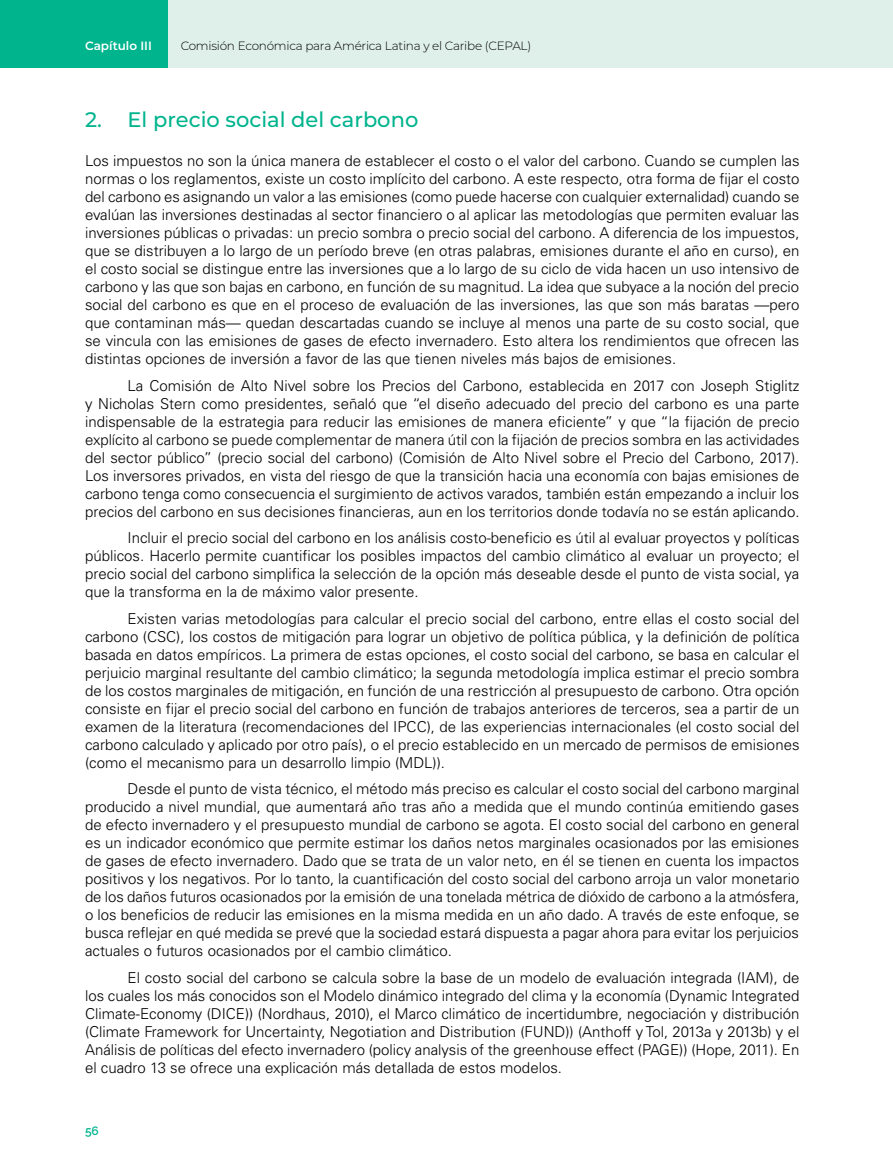
<style>
.page{position:relative;width:893px;height:1170px;background:#fff}
.page>*{position:absolute;margin:0;border:0;box-sizing:border-box;transform-origin:0 0}
.t1{font:500 21px "Montserrat";color:#00b48d}
.t2{font:300 15px/18px "Univers LT Std";color:#000;text-align:justify}
.t3{font:300 12px "Montserrat";letter-spacing:-.02em;color:#000}
.t4{font:600 12px "Montserrat";color:#fff}
.t5{font:600 12px "Raleway";color:#00b48d}
</style>
<div class="page">
<div style="left:0;top:0;width:169px;height:68px;background:#00b48d"></div>
<div style="left:169px;top:0;width:724px;height:68px;background:#def0e9"></div>
<p class="t4" style="left:85px;top:37px;width:68px">Capítulo III</p>
<p class="t3" style="left:181px;top:37px;width:352px">Comisión Económica para América Latina y el Caribe (CEPAL)</p>
<h1 class="t1" style="left:85px;top:105px;width:335px">2. El precio social del carbono</h1>
<p class="t2" style="left:85px;top:152px;width:716px">Los impuestos no son la única manera de establecer el costo o el valor del carbono. Cuando se cumplen las normas o los reglamentos, existe un costo implícito del carbono. A este respecto, otra forma de fijar el costo del carbono es asignando un valor a las emisiones (como puede hacerse con cualquier externalidad) cuando se evalúan las inversiones destinadas al sector financiero o al aplicar las metodologías que permiten evaluar las inversiones públicas o privadas: un precio sombra o precio social del carbono. A diferencia de los impuestos, que se distribuyen a lo largo de un período breve (en otras palabras, emisiones durante el año en curso), en el costo social se distingue entre las inversiones que a lo largo de su ciclo de vida hacen un uso intensivo de carbono y las que son bajas en carbono, en función de su magnitud. La idea que subyace a la noción del precio social del carbono es que en el proceso de evaluación de las inversiones, las que son más baratas —pero que contaminan más— quedan descartadas cuando se incluye al menos una parte de su costo social, que se vincula con las emisiones de gases de efecto invernadero. Esto altera los rendimientos que ofrecen las distintas opciones de inversión a favor de las que tienen niveles más bajos de emisiones.</p>
<p class="t2" style="left:85px;top:376px;width:716px;text-indent:43px">La Comisión de Alto Nivel sobre los Precios del Carbono, establecida en 2017 con Joseph Stiglitz y Nicholas Stern como presidentes, señaló que “el diseño adecuado del precio del carbono es una parte indispensable de la estrategia para reducir las emisiones de manera eficiente” y que “la fijación de precio explícito al carbono se puede complementar de manera útil con la fijación de precios sombra en las actividades del sector público” (precio social del carbono) (Comisión de Alto Nivel sobre el Precio del Carbono, 2017).<br>Los inversores privados, en vista del riesgo de que la transición hacia una economía con bajas emisiones de carbono tenga como consecuencia el surgimiento de activos varados, también están empezando a incluir los precios del carbono en sus decisiones financieras, aun en los territorios donde todavía no se están aplicando.</p>
<p class="t2" style="left:85px;top:529px;width:716px;text-indent:43px">Incluir el precio social del carbono en los análisis costo-beneficio es útil al evaluar proyectos y políticas públicos. Hacerlo permite cuantificar los posibles impactos del cambio climático al evaluar un proyecto; el precio social del carbono simplifica la selección de la opción más deseable desde el punto de vista social, ya que la transforma en la de máximo valor presente.</p>
<p class="t2" style="left:85px;top:609px;width:716px;text-indent:43px">Existen varias metodologías para calcular el precio social del carbono, entre ellas el costo social del carbono (CSC), los costos de mitigación para lograr un objetivo de política pública, y la definición de política basada en datos empíricos. La primera de estas opciones, el costo social del carbono, se basa en calcular el perjuicio marginal resultante del cambio climático; la segunda metodología implica estimar el precio sombra de los costos marginales de mitigación, en función de una restricción al presupuesto de carbono. Otra opción consiste en fijar el precio social del carbono en función de trabajos anteriores de terceros, sea a partir de un examen de la literatura (recomendaciones del IPCC), de las experiencias internacionales (el costo social del carbono calculado y aplicado por otro país), o el precio establecido en un mercado de permisos de emisiones (como el mecanismo para un desarrollo limpio (MDL)).</p>
<p class="t2" style="left:85px;top:780px;width:716px;text-indent:43px">Desde el punto de vista técnico, el método más preciso es calcular el costo social del carbono marginal producido a nivel mundial, que aumentará año tras año a medida que el mundo continúa emitiendo gases de efecto invernadero y el presupuesto mundial de carbono se agota. El costo social del carbono en general es un indicador económico que permite estimar los daños netos marginales ocasionados por las emisiones de gases de efecto invernadero. Dado que se trata de un valor neto, en él se tienen en cuenta los impactos positivos y los negativos. Por lo tanto, la cuantificación del costo social del carbono arroja un valor monetario de los daños futuros ocasionados por la emisión de una tonelada métrica de dióxido de carbono a la atmósfera, o los beneficios de reducir las emisiones en la misma medida en un año dado. A través de este enfoque, se busca reflejar en qué medida se prevé que la sociedad estará dispuesta a pagar ahora para evitar los perjuicios actuales o futuros ocasionados por el cambio climático.</p>
<p class="t2" style="left:85px;top:968px;width:716px;text-indent:43px">El costo social del carbono se calcula sobre la base de un modelo de evaluación integrada (IAM), de los cuales los más conocidos son el Modelo dinámico integrado del clima y la economía (Dynamic Integrated Climate-Economy (DICE)) (Nordhaus, 2010), el Marco climático de incertidumbre, negociación y distribución (Climate Framework for Uncertainty, Negotiation and Distribution (FUND)) (Anthoff y Tol, 2013a y 2013b) y el Análisis de políticas del efecto invernadero (policy analysis of the greenhouse effect (PAGE)) (Hope, 2011). En el cuadro 13 se ofrece una explicación más detallada de estos modelos.</p>
<p class="t5" style="left:85px;top:1123px;width:15px">56</p>
</div>
